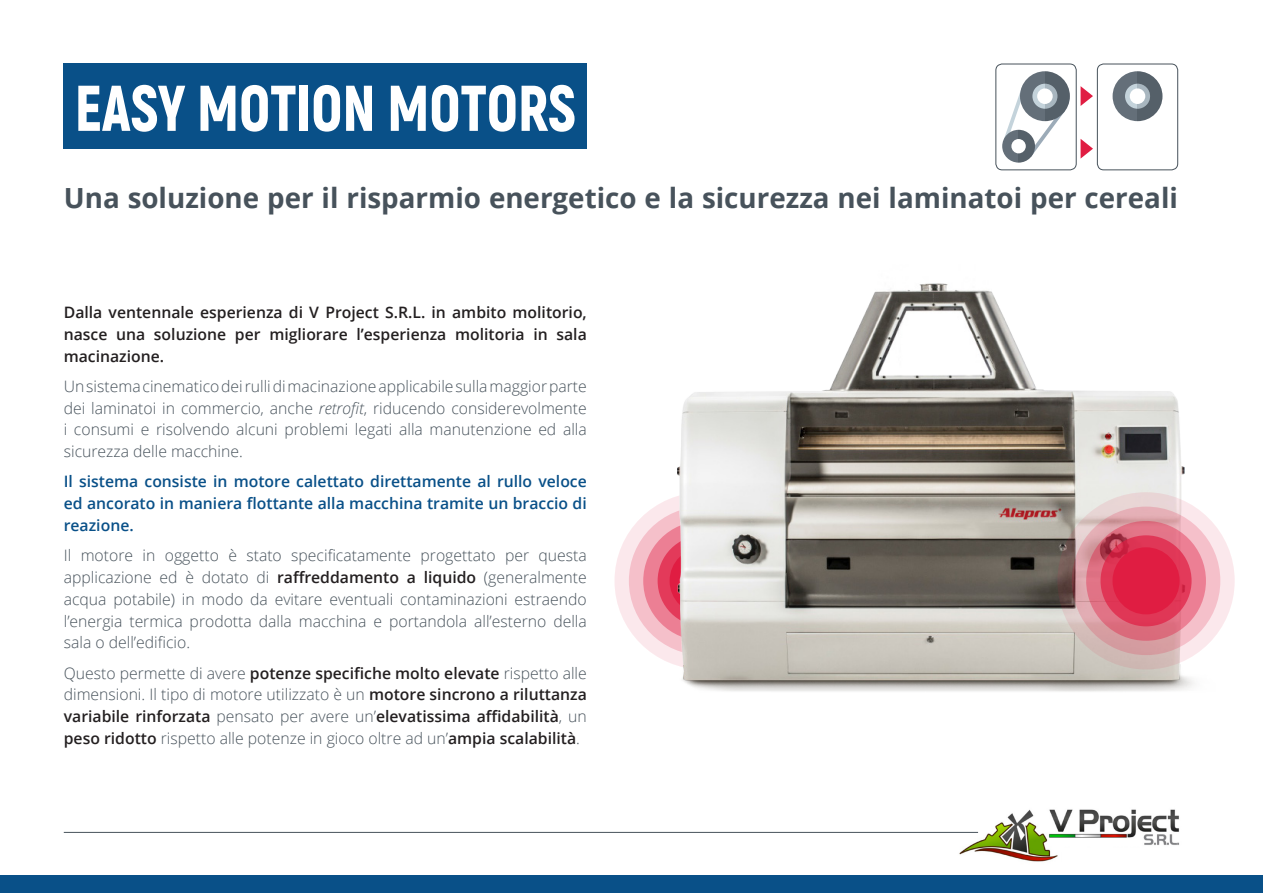
<style>
.page{position:relative;width:1263px;height:893px;background:#fff}
.page>*{position:absolute;margin:0;border:0;box-sizing:border-box;transform-origin:0 0}
.t1{font:900 64.5px "Akrobat";color:#fff;scale:.9 1}
.t2{font:700 27.75px "Open Sans";color:#47525b}
.t3{font:300 15.75px/21.8px "Open Sans";color:#47525b;text-align:justify}
.t4{font:600 15.75px/21.8px "Open Sans";color:#231f20;text-align:justify}
.t5{font:600 15.75px/21.8px "Open Sans";color:#095088;text-align:justify}
.s1{font-style:italic}
.s2{font-weight:600;color:#231f20}
</style>
<div class="page">
<img style="left:614px;top:283px;width:599px;height:409px">
<div style="left:0;top:876px;width:1263px;height:17px;background:#095088"></div>
<svg style="left:1057px;top:492px;width:178px;height:177px;background:#d7c2c2"></svg>
<svg style="left:1072px;top:507px;width:148px;height:148px;background:#e1aab1"></svg>
<svg style="left:1086px;top:521px;width:120px;height:120px;background:#de6f82"></svg>
<svg style="left:1100px;top:535px;width:91px;height:91px;background:#de3555"></svg>
<div style="left:1112px;top:547px;width:67px;height:67px;background:#e01d42;border-radius:50%"></div>
<div style="left:64px;top:64px;width:523px;height:85px;background:#095088"></div>
<img style="left:958px;top:809px;width:221px;height:53px">
<hr style="left:64px;top:832px;width:914px;height:1px;background:#47525b">
<div style="left:996px;top:64px;width:80px;height:106px;border:1px solid #47525b;border-radius:6px"></div>
<svg style="left:1002px;top:71px;width:68px;height:92px"></svg>
<svg style="left:1018px;top:130px;width:17px;height:33px"></svg>
<div style="left:1097px;top:64px;width:81px;height:106px;border:1px solid #47525b;border-radius:6px"></div>
<svg style="left:1112px;top:71px;width:50px;height:50px"></svg>
<svg style="left:1137px;top:84px;width:13px;height:25px"></svg>
<svg style="left:1080px;top:86px;width:13px;height:20px"></svg>
<svg style="left:1080px;top:139px;width:13px;height:20px"></svg>
<p class="t1" style="left:75px;top:66px;width:558px">EASY MOTION MOTORS</p>
<p class="t2" style="left:64px;top:179px;width:1116px">Una soluzione per il risparmio energetico e la sicurezza nei laminatoi per cereali</p>
<p class="t4" style="left:64px;top:301px;width:524px">Dalla ventennale esperienza di V Project S.R.L. in ambito molitorio, nasce una soluzione per migliorare l’esperienza molitoria in sala macinazione.</p>
<p class="t3" style="left:64px;top:375px;width:525px">Un sistema cinematico dei rulli di macinazione applicabile sulla maggior parte dei laminatoi in commercio, anche <span class="s1">retrofit</span>, riducendo considerevolmente i consumi e risolvendo alcuni problemi legati alla manutenzione ed alla sicurezza delle macchine.</p>
<p class="t5" style="left:64px;top:471px;width:524px">Il sistema consiste in motore calettato direttamente al rullo veloce ed ancorato in maniera flottante alla macchina tramite un braccio di reazione.</p>
<p class="t3" style="left:64px;top:544px;width:525px">Il motore in oggetto è stato specificatamente progettato per questa applicazione ed è dotato di <span class="s2">raffreddamento a liquido</span> (generalmente acqua potabile) in modo da evitare eventuali contaminazioni estraendo l’energia termica prodotta dalla macchina e portandola all’esterno della sala o dell’edificio.</p>
<p class="t3" style="left:64px;top:661px;width:525px">Questo permette di avere <span class="s2">potenze specifiche molto elevate</span> rispetto alle dimensioni. Il tipo di motore utilizzato è un <span class="s2">motore sincrono a riluttanza variabile rinforzata</span> pensato per avere un’<span class="s2">elevatissima affidabilità</span>, un <span class="s2">peso ridotto</span> rispetto alle potenze in gioco oltre ad un’<span class="s2">ampia scalabilità</span>.</p>
</div>
